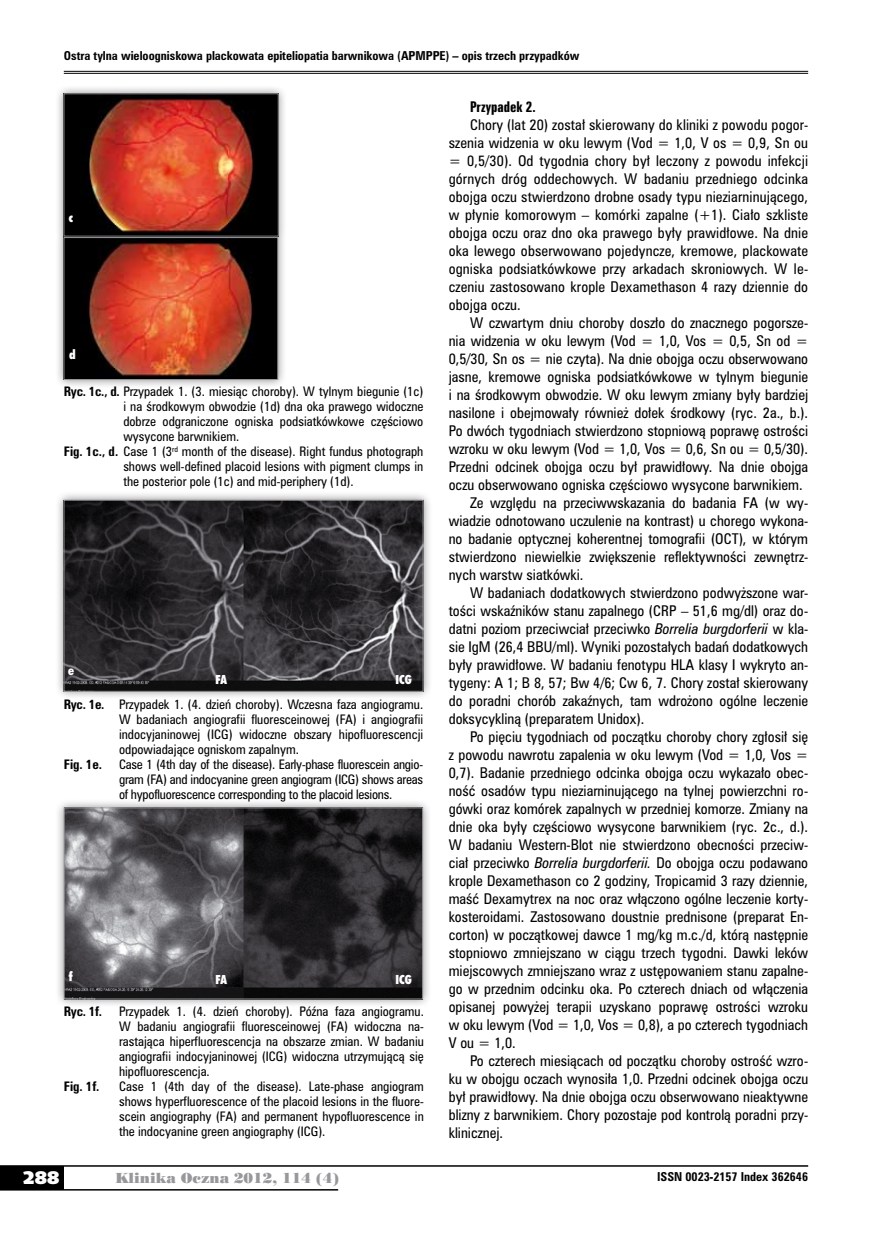
<style>
.page{position:relative;width:872px;height:1234px;background:#fff}
.page>*{position:absolute;margin:0;border:0;box-sizing:border-box;transform-origin:0 0}
.t1{font:18px "Humanst 531 U Blk PL";color:#fff}
.t2{font:13.5px/18px "Zurich Cn PL";color:#000;text-align:justify}
.t3{font:13.5px "Poster Bodoni PL";color:#98989c}
.t4{font:13.5px "Zurich Bd X Cn PL";color:#000}
.t5{font:12px/15px "Zurich Cn PL";color:#000;text-align:justify}
.t6{font:700 12px "Zurich Cn PL";color:#000}
.t7{font:12px "Futura X Blk Cn PL";color:#fff}
.t8{font:700 11.25px "Zurich Cn PL";color:#000}
.s1{font-style:italic}
.s2{font-weight:700}
</style>
<div class="page">
<div style="left:0;top:1165px;width:64px;height:24px;background:#000"></div>
<hr style="left:0;top:1164px;width:808px;height:2px;background:#000">
<hr style="left:0;top:1188px;width:338px;height:2px;background:#000">
<hr style="left:64px;top:71px;width:744px;height:1px;background:#000">
<hr style="left:64px;top:73px;width:744px;height:1px;background:#000">
<div style="left:55px;top:85px;width:233px;height:160px;background:#000;opacity:.45"></div>
<img style="left:66px;top:96px;width:210px;height:132px">
<div style="left:55px;top:228px;width:232px;height:161px;background:#000;opacity:.45"></div>
<img style="left:66px;top:239px;width:210px;height:138px">
<div style="left:64px;top:237px;width:214px;height:142px;border:1px solid #98989c"></div>
<div style="left:55px;top:491px;width:377px;height:209px;background:#000;opacity:.45"></div>
<img style="left:66px;top:502px;width:355px;height:187px">
<div style="left:64px;top:500px;width:359px;height:191px;border:1px solid #98989c"></div>
<div style="left:55px;top:798px;width:377px;height:210px;background:#000;opacity:.45"></div>
<img style="left:66px;top:809px;width:355px;height:187px">
<div style="left:64px;top:807px;width:359px;height:191px;border:1px solid #98989c"></div>
<p class="t8" style="left:64px;top:48px;width:517px">Ostra tylna wieloogniskowa plackowata epiteliopatia barwnikowa (APMPPE) – opis trzech przypadków</p>
<p class="t4" style="left:470px;top:98px;width:67px">Przypadek 2.</p>
<p class="t2" style="left:449px;top:115px;width:361px;text-indent:21px">Chory (lat 20) został skierowany do kliniki z powodu pogor&shy;szenia widzenia w oku lewym (Vod = 1,0, V os = 0,9, Sn ou = 0,5/30). Od tygodnia chory był leczony z powodu infekcji górnych dróg oddechowych. W badaniu przedniego odcinka obojga oczu stwierdzono drobne osady typu nieziarninującego, w płynie komorowym – komórki zapalne (+1). Ciało szkliste obojga oczu oraz dno oka prawego były prawidłowe. Na dnie oka lewego obserwowano pojedyncze, kremowe, plackowate ogniska podsiatkówkowe przy arkadach skroniowych. W le&shy;czeniu zastosowano krople Dexamethason 4 razy dziennie do obojga oczu.</p>
<p class="t2" style="left:470px;top:313px;width:340px">W czwartym dniu choroby doszło do znacznego pogorsze-</p>
<p class="t2" style="left:449px;top:331px;width:361px">nia widzenia w oku lewym (Vod = 1,0, Vos = 0,5, Sn od =</p>
<p class="t2" style="left:449px;top:349px;width:361px">0,5/30, Sn os = nie czyta). Na dnie obojga oczu obserwowano</p>
<p class="t2" style="left:449px;top:367px;width:361px">jasne, kremowe ogniska podsiatkówkowe w tylnym biegunie</p>
<p class="t2" style="left:449px;top:385px;width:361px">i na środkowym obwodzie. W oku lewym zmiany były bardziej</p>
<p class="t2" style="left:449px;top:403px;width:361px">nasilone i obejmowały również dołek środkowy (ryc. 2a., b.).</p>
<p class="t2" style="left:449px;top:421px;width:361px">Po dwóch tygodniach stwierdzono stopniową poprawę ostrości</p>
<p class="t2" style="left:449px;top:439px;width:361px">wzroku w oku lewym (Vod = 1,0, Vos = 0,6, Sn ou = 0,5/30).</p>
<p class="t2" style="left:449px;top:457px;width:361px">Przedni odcinek obojga oczu był prawidłowy. Na dnie obojga</p>
<p class="t2" style="left:449px;top:475px;width:355px">oczu obserwowano ogniska częściowo wysycone barwnikiem.</p>
<p class="t2" style="left:470px;top:493px;width:339px">Ze względu na przeciwwskazania do badania FA (w wy-</p>
<p class="t2" style="left:449px;top:511px;width:361px">wiadzie odnotowano uczulenie na kontrast) u chorego wykona-</p>
<p class="t2" style="left:449px;top:529px;width:361px">no badanie optycznej koherentnej tomografii (OCT), w którym</p>
<p class="t2" style="left:449px;top:547px;width:361px">stwierdzono niewielkie zwiększenie reflektywności zewnętrz-</p>
<p class="t2" style="left:449px;top:565px;width:136px">nych warstw siatkówki.</p>
<p class="t2" style="left:470px;top:583px;width:340px">W badaniach dodatkowych stwierdzono podwyższone war-</p>
<p class="t2" style="left:449px;top:601px;width:361px">tości wskaźników stanu zapalnego (CRP – 51,6 mg/dl) oraz do-</p>
<p class="t2" style="left:449px;top:619px;width:361px">datni poziom przeciwciał przeciwko <span class="s1">Borrelia burgdorferii</span> w kla-</p>
<p class="t2" style="left:449px;top:637px;width:361px">sie IgM (26,4 BBU/ml). Wyniki pozostałych badań dodatkowych</p>
<p class="t2" style="left:449px;top:655px;width:361px">były prawidłowe. W badaniu fenotypu HLA klasy I wykryto an-</p>
<p class="t2" style="left:449px;top:673px;width:361px">tygeny: A 1; B 8, 57; Bw 4/6; Cw 6, 7. Chory został skierowany</p>
<p class="t2" style="left:449px;top:691px;width:361px">do poradni chorób zakaźnych, tam wdrożono ogólne leczenie</p>
<p class="t2" style="left:449px;top:709px;width:197px">doksycykliną (preparatem Unidox).</p>
<p class="t2" style="left:470px;top:727px;width:340px">Po pięciu tygodniach od początku choroby chory zgłosił się</p>
<p class="t2" style="left:449px;top:745px;width:361px">z powodu nawrotu zapalenia w oku lewym (Vod = 1,0, Vos =</p>
<p class="t2" style="left:449px;top:763px;width:361px">0,7). Badanie przedniego odcinka obojga oczu wykazało obec-</p>
<p class="t2" style="left:449px;top:781px;width:361px">ność osadów typu nieziarninującego na tylnej powierzchni ro-</p>
<p class="t2" style="left:449px;top:799px;width:361px">gówki oraz komórek zapalnych w przedniej komorze. Zmiany na</p>
<p class="t2" style="left:449px;top:817px;width:361px">dnie oka były częściowo wysycone barwnikiem (ryc. 2c., d.).</p>
<p class="t2" style="left:449px;top:835px;width:361px">W badaniu Western-Blot nie stwierdzono obecności przeciw-</p>
<p class="t2" style="left:449px;top:853px;width:361px">ciał przeciwko <span class="s1">Borrelia burgdorferii.</span> Do obojga oczu podawano</p>
<p class="t2" style="left:449px;top:871px;width:361px">krople Dexamethason co 2 godziny, Tropicamid 3 razy dziennie,</p>
<p class="t2" style="left:449px;top:889px;width:361px">maść Dexamytrex na noc oraz włączono ogólne leczenie korty-</p>
<p class="t2" style="left:449px;top:907px;width:361px">kosteroidami. Zastosowano doustnie prednisone (preparat En-</p>
<p class="t2" style="left:449px;top:925px;width:361px">corton) w początkowej dawce 1 mg/kg m.c./d, którą następnie</p>
<p class="t2" style="left:449px;top:943px;width:361px">stopniowo zmniejszano w ciągu trzech tygodni. Dawki leków</p>
<p class="t2" style="left:449px;top:961px;width:361px">miejscowych zmniejszano wraz z ustępowaniem stanu zapalne-</p>
<p class="t2" style="left:449px;top:979px;width:361px">go w przednim odcinku oka. Po czterech dniach od włączenia</p>
<p class="t2" style="left:449px;top:997px;width:361px">opisanej powyżej terapii uzyskano poprawę ostrości wzroku</p>
<p class="t2" style="left:449px;top:1015px;width:361px">w oku lewym (Vod = 1,0, Vos = 0,8), a po czterech tygodniach</p>
<p class="t2" style="left:449px;top:1033px;width:68px">V ou = 1,0.</p>
<p class="t2" style="left:470px;top:1051px;width:340px">Po czterech miesiącach od początku choroby ostrość wzro-</p>
<p class="t2" style="left:449px;top:1069px;width:361px">ku w obojgu oczach wynosiła 1,0. Przedni odcinek obojga oczu</p>
<p class="t2" style="left:449px;top:1087px;width:361px">był prawidłowy. Na dnie obojga oczu obserwowano nieaktywne</p>
<p class="t2" style="left:449px;top:1105px;width:361px">blizny z barwnikiem. Chory pozostaje pod kontrolą poradni przy-</p>
<p class="t2" style="left:449px;top:1123px;width:56px">klinicznej.</p>
<p class="t7" style="left:69px;top:209px;width:6px">c</p>
<p class="t7" style="left:69px;top:346px;width:8px">d</p>
<p class="t5" style="left:64px;top:384px;width:361px"><span class="s2">Ryc. 1c., d.</span> Przypadek 1. (3. miesiąc choroby). W tylnym biegunie (1c)</p>
<p class="t5" style="left:123px;top:399px;width:301px">i na środkowym obwodzie (1d) dna oka prawego widoczne</p>
<p class="t5" style="left:123px;top:414px;width:301px">dobrze odgraniczone ogniska podsiatkówkowe częściowo</p>
<p class="t5" style="left:123px;top:429px;width:117px">wysycone barwnikiem.</p>
<p class="t5" style="left:64px;top:444px;width:361px"><span class="s2">Fig. 1c., d.</span> Case 1 (3<sup>rd</sup> month of the disease). Right fundus photograph</p>
<p class="t5" style="left:123px;top:459px;width:301px">shows well-defined placoid lesions with pigment clumps in</p>
<p class="t5" style="left:123px;top:474px;width:232px">the posterior pole (1c) and mid-periphery (1d).</p>
<p class="t7" style="left:68px;top:662px;width:7px">e</p>
<p class="t7" style="left:395px;top:671px;width:18px">ICG</p>
<p class="t7" style="left:216px;top:671px;width:13px">FA</p>
<p class="t5" style="left:119px;top:696px;width:306px;text-indent:-55px"><span class="s2">Ryc. 1e.</span> Przypadek 1. (4. dzień choroby). Wczesna faza angiogramu.<br>W badaniach angiografii fluoresceinowej (FA) i angiografii indocyjaninowej (ICG) widoczne obszary hipofluorescencji odpowiadające ogniskom zapalnym.</p>
<p class="t6" style="left:64px;top:756px;width:40px">Fig. 1e.</p>
<p class="t5" style="left:119px;top:756px;width:306px">Case 1 (4th day of the disease). Early-phase fluorescein angio&shy;gram (FA) and indocyanine green angiogram (ICG) shows areas of hypofluorescence corresponding to the placoid lesions.</p>
<p class="t7" style="left:69px;top:968px;width:5px">f</p>
<p class="t7" style="left:395px;top:971px;width:18px">ICG</p>
<p class="t7" style="left:216px;top:971px;width:13px">FA</p>
<p class="t6" style="left:64px;top:1002px;width:40px">Ryc. 1f.</p>
<p class="t5" style="left:119px;top:1003px;width:306px">Przypadek 1. (4. dzień choroby). Późna faza angiogramu.<br>W badaniu angiografii fluoresceinowej (FA) widoczna na&shy;rastająca hiperfluorescencja na obszarze zmian. W badaniu angiografii indocyjaninowej (ICG) widoczna utrzymującą się hipofluorescencja.</p>
<p class="t6" style="left:64px;top:1077px;width:37px">Fig. 1f.</p>
<p class="t5" style="left:119px;top:1078px;width:306px">Case 1 (4th day of the disease). Late-phase angiogram shows hyperfluorescence of the placoid lesions in the fluore&shy;scein angiography (FA) and permanent hypofluorescence in the indocyanine green angiography (ICG).</p>
<h1 class="t1" style="left:23px;top:1165px;width:38px">288</h1>
<p class="t3" style="left:115px;top:1168px;width:225px">Klinika Oczna 2012, 114 (4)</p>
<p class="t8" style="left:657px;top:1168px;width:152px">ISSN 0023-2157 Index 362646</p>
</div>
